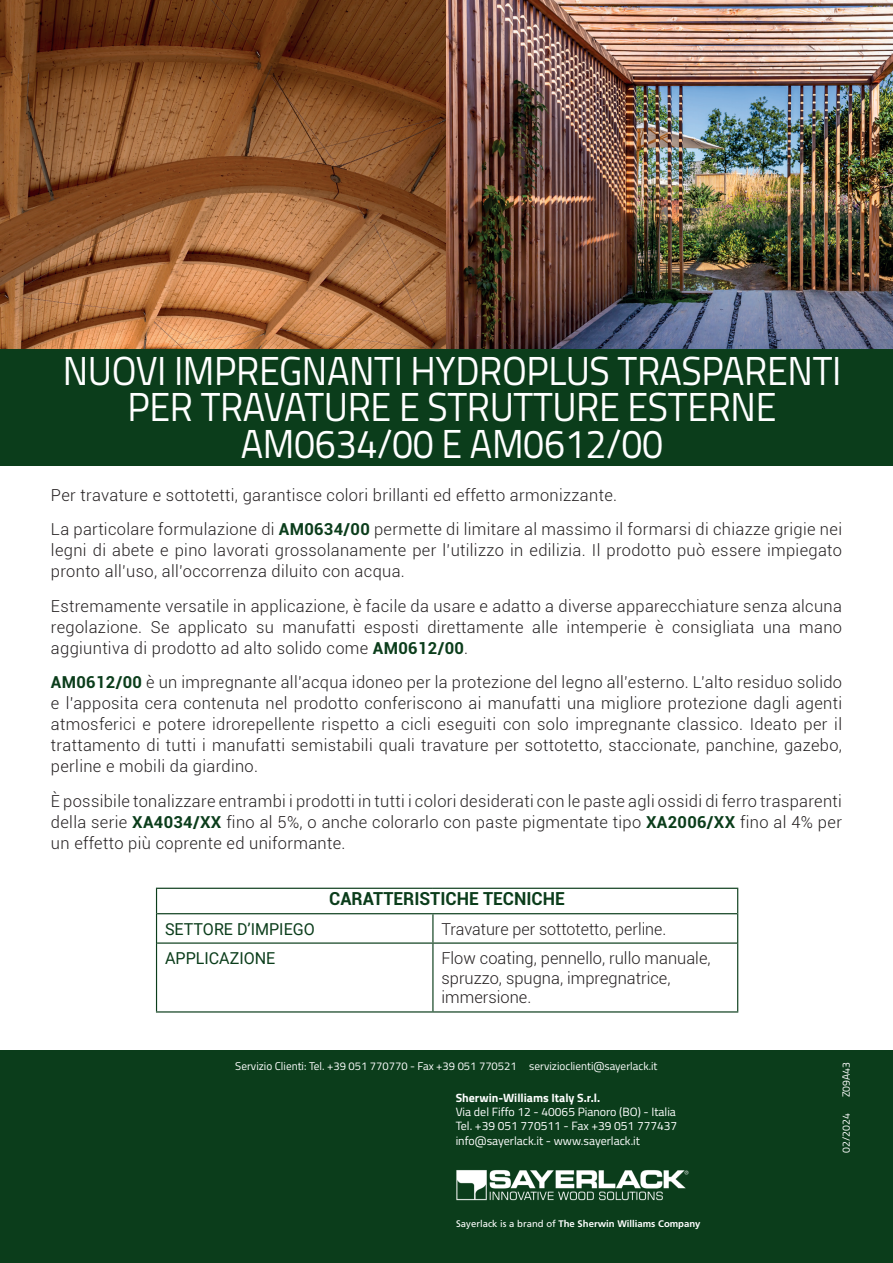
<style>
.page{position:relative;width:893px;height:1263px;background:#fff}
.page>*{position:absolute;margin:0;border:0;box-sizing:border-box;transform-origin:0 0}
.t1{font:40.5px/36px "Titillium";letter-spacing:-.01em;color:#fff;text-align:center;scale:.93 1}
.t2{font:700 18px "Roboto";color:#0b3d1b}
.t3{font:300 16.5px/21px "Roboto";letter-spacing:.02em;color:#231f20;text-align:justify}
.t4{font:300 16.5px/19.8px "Roboto";color:#231f20}
.t5{font:16.5px "Roboto";color:#0b3d1b}
.t6{font:12px/14.4px "Titillium";color:#fff;text-align:justify}
.t7{font:700 12px "Titillium";color:#fff}
.t8{font:11.25px "Titillium";color:#fff}
.t9{font:10.5px "Titillium";color:#fff}
.t10{font:700 9.6px "Frutiger LT Std";color:#fff}
.s1{font-weight:700;color:#0b3d1b}
.s2{font-weight:400}
</style>
<div class="page">
<div style="left:0;top:1050px;width:893px;height:213px;background:#0b3d1b"></div>
<div style="left:0;top:349px;width:893px;height:116px;background:#0b3d1b"></div>
<img style="left:0;top:0;width:893px;height:349px">
<hr style="left:156px;top:888px;width:277px;height:1px;background:#0b3d1b">
<hr style="left:433px;top:888px;width:305px;height:1px;background:#0b3d1b">
<hr style="left:157px;top:913px;width:276px;height:1px;background:#0b3d1b">
<hr style="left:433px;top:913px;width:304px;height:1px;background:#0b3d1b">
<hr style="left:157px;top:942px;width:276px;height:2px;background:#0b3d1b">
<hr style="left:433px;top:942px;width:304px;height:2px;background:#0b3d1b">
<hr style="left:156px;top:1011px;width:277px;height:1px;background:#0b3d1b">
<hr style="left:433px;top:1011px;width:305px;height:1px;background:#0b3d1b">
<svg style="left:156px;top:889px;width:1px;height:54px"></svg>
<svg style="left:432px;top:914px;width:1px;height:28px"></svg>
<svg style="left:737px;top:889px;width:1px;height:54px"></svg>
<hr style="left:156px;top:943px;width:1px;height:68px;background:#0b3d1b">
<hr style="left:432px;top:944px;width:1px;height:67px;background:#0b3d1b">
<hr style="left:737px;top:943px;width:1px;height:68px;background:#0b3d1b">
<img style="left:456px;top:1170px;width:233px;height:30px">
<h1 class="t1" style="left:63px;top:351px;width:839px">NUOVI IMPREGNANTI HYDROPLUS TRASPARENTI<br>PER TRAVATURE E STRUTTURE ESTERNE<br>AM0634/00 E AM0612/00</h1>
<p class="t3" style="left:51px;top:477px;width:793px;line-height:34.5px">Per travature e sottotetti, garantisce colori brillanti ed effetto armonizzante.<br>La particolare formulazione di <span class="s1">AM0634/00</span> permette di limitare al massimo il formarsi di chiazze grigie nei</p>
<p class="t3" style="left:51px;top:539px;width:793px">legni di abete e pino lavorati grossolanamente per l’utilizzo in edilizia. Il prodotto può essere impiegato pronto all’uso, all’occorrenza diluito con acqua.</p>
<p class="t3" style="left:51px;top:595px;width:793px">Estremamente versatile in applicazione, è facile da usare e adatto a diverse apparecchiature senza alcuna regolazione. Se applicato su manufatti esposti direttamente alle intemperie è consigliata una mano aggiuntiva di prodotto ad alto solido come <span class="s1">AM0612/00</span>.</p>
<p class="t3" style="left:51px;top:671px;width:793px"><span class="s1">AM0612/00</span> è un impregnante all’acqua idoneo per la protezione del legno all’esterno. L’alto residuo solido e l’apposita cera contenuta nel prodotto conferiscono ai manufatti una migliore protezione dagli agenti atmosferici e potere idrorepellente rispetto a cicli eseguiti con solo impregnante classico. Ideato per il trattamento di tutti i manufatti semistabili quali travature per sottotetto, staccionate, panchine, gazebo, perline e mobili da giardino.</p>
<p class="t3" style="left:51px;top:790px;width:793px">È possibile tonalizzare entrambi i prodotti in tutti i colori desiderati con le paste agli ossidi di ferro trasparenti della serie <span class="s1">XA4034/XX</span> fino al 5%, o anche colorarlo con paste pigmentate tipo <span class="s1">XA2006/XX</span> fino al 4% per un effetto più coprente ed uniformante.</p>
<p class="t2" style="left:329px;top:886px;width:237px">CARATTERISTICHE TECNICHE</p>
<p class="t5" style="left:165px;top:917px;width:151px">SETTORE D’IMPIEGO</p>
<p class="t4" style="left:441px;top:918px;width:226px">Travature per sottotetto, perline.</p>
<p class="t5" style="left:165px;top:946px;width:112px">APPLICAZIONE</p>
<p class="t4" style="left:441px;top:948px;width:271px">Flow coating, pennello, rullo manuale, spruzzo, spugna, impregnatrice, immersione.</p>
<p class="t8" style="left:235px;top:1057px;width:424px">Servizio Clienti: Tel. +39 051 770770 - Fax +39 051 770521 servizioclienti@sayerlack.it</p>
<p class="t7" style="left:456px;top:1088px;width:146px">Sherwin-Williams Italy S.r.l.</p>
<p class="t6" style="left:456px;top:1104px;width:223px">Via del Fiffo 12 - 40065 Pianoro (BO) - Italia Tel. +39 051 770511 - Fax +39 051 777437 info@sayerlack.it - www.sayerlack.it</p>
<p class="t10" style="left:456px;top:1217px;width:246px"><span class="s2">Sayerlack is a brand of</span> The Sherwin Williams Company</p>
<p class="t9" style="left:838px;top:1097px;width:37px;rotate:-90deg">Z09A43</p>
<p class="t9" style="left:838px;top:1153px;width:41px;rotate:-90deg">02/2024</p>
</div>
